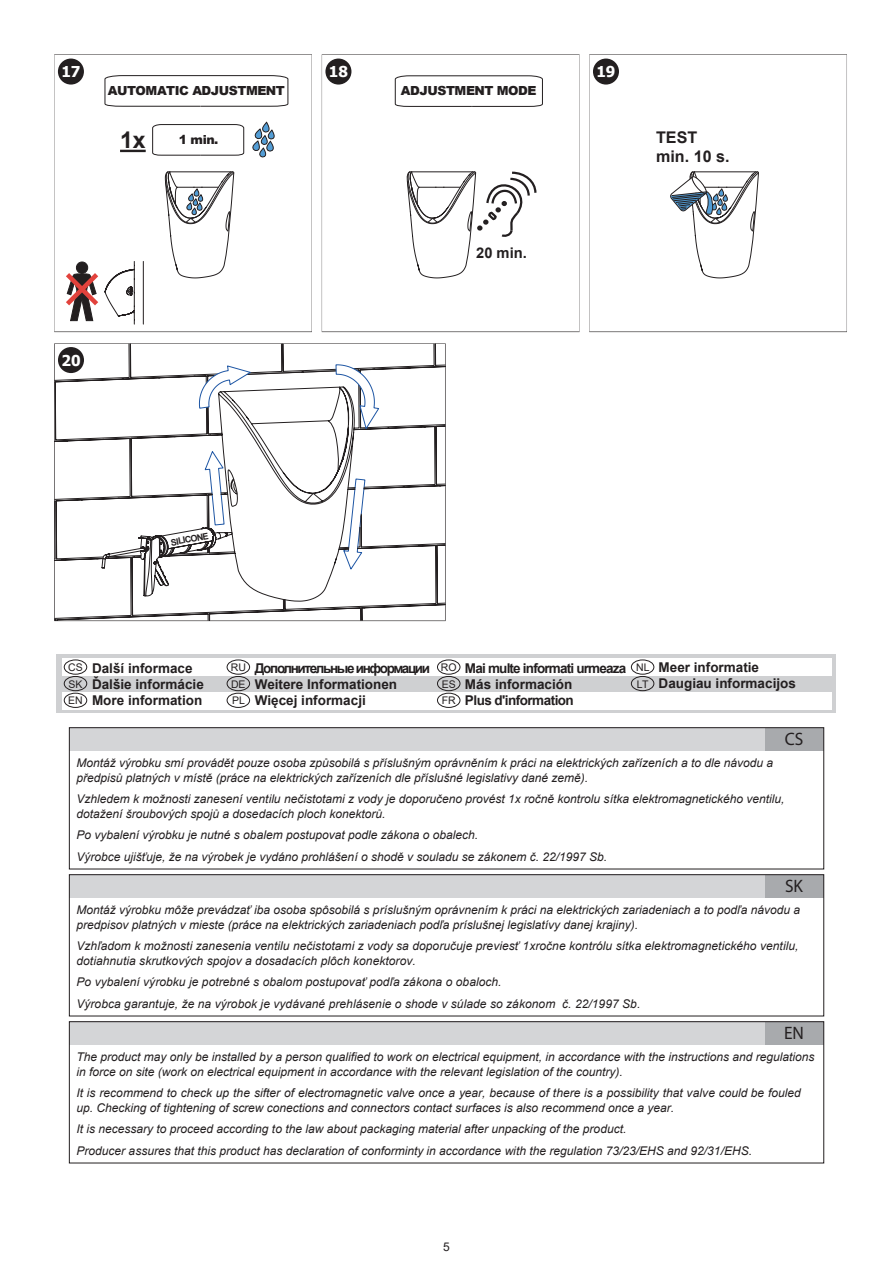
<style>
.page{position:relative;width:893px;height:1263px;background:#fff}
.page>*{position:absolute;margin:0;border:0;box-sizing:border-box;transform-origin:0 0}
.t1{font:700 23.1px "Arial";color:#231f20}
.t2{font:18px "Myriad Pro";color:#231f20;scale:.96 1}
.t3{font:700 16.05px/19.4px "Arial";color:#231f20}
.t4{font:700 15px "Tahoma";color:#fff}
.t5{font:700 14.7px "Arial";color:#231f20}
.t6{font:700 13.5px/16.2px "Arial";color:#231f20}
.t7{font:700 13.5px/16.2px "Arial";letter-spacing:-.04em;color:#231f20}
.t8{font:700 13.5px "Arial";letter-spacing:-.1em;color:#231f20}
.t9{font:900 12.45px "Arial";letter-spacing:-.035em;color:#231f20}
.t10{font:italic 12px/14.4px "Arial";color:#231f20}
.t11{font:12px "Arial";color:#231f20}
.t12{font:700 10.65px "Arial";color:#231f20}
.t13{font:10.5px "Arial";color:#231f20}
.t14{font:700 9px "Arial";color:#231f20}
</style>
<div class="page">
<svg style="left:759px;top:54px;width:88px;height:278px"></svg>
<div style="left:69px;top:728px;width:754px;height:23px;background:#d4d5d7"></div>
<div style="left:764px;top:728px;width:59px;height:23px;background:#a8aaad"></div>
<div style="left:69px;top:727px;width:755px;height:142px;border:1px solid #231f20"></div>
<div style="left:69px;top:875px;width:754px;height:23px;background:#d4d5d7"></div>
<div style="left:764px;top:875px;width:59px;height:23px;background:#a8aaad"></div>
<div style="left:69px;top:874px;width:755px;height:142px;border:1px solid #231f20"></div>
<div style="left:69px;top:1022px;width:754px;height:23px;background:#d4d5d7"></div>
<div style="left:764px;top:1022px;width:59px;height:23px;background:#a8aaad"></div>
<div style="left:69px;top:1021px;width:755px;height:142px;border:1px solid #231f20"></div>
<svg style="left:570px;top:54px;width:189px;height:279px"></svg>
<svg style="left:54px;top:54px;width:328px;height:568px"></svg>
<svg style="left:225px;top:343px;width:221px;height:278px"></svg>
<svg style="left:54px;top:54px;width:235px;height:355px"></svg>
<svg style="left:322px;top:54px;width:221px;height:376px"></svg>
<div style="left:57px;top:655px;width:779px;height:58px;background:#cfd0d2"></div>
<div style="left:62px;top:658px;width:769px;height:17px;background:#fff"></div>
<div style="left:62px;top:692px;width:769px;height:17px;background:#fff"></div>
<div style="left:64px;top:676px;width:23px;height:15px;border:1px solid #231f20;border-radius:50%"></div>
<div style="left:64px;top:660px;width:23px;height:15px;border:1px solid #231f20;border-radius:50%"></div>
<div style="left:64px;top:693px;width:23px;height:15px;border:1px solid #231f20;border-radius:50%"></div>
<div style="left:227px;top:676px;width:23px;height:15px;border:1px solid #231f20;border-radius:50%"></div>
<div style="left:227px;top:660px;width:23px;height:15px;border:1px solid #231f20;border-radius:50%"></div>
<div style="left:227px;top:693px;width:23px;height:15px;border:1px solid #231f20;border-radius:50%"></div>
<div style="left:437px;top:676px;width:23px;height:15px;border:1px solid #231f20;border-radius:50%"></div>
<div style="left:437px;top:660px;width:23px;height:15px;border:1px solid #231f20;border-radius:50%"></div>
<div style="left:437px;top:693px;width:23px;height:15px;border:1px solid #231f20;border-radius:50%"></div>
<div style="left:631px;top:676px;width:23px;height:15px;border:1px solid #231f20;border-radius:50%"></div>
<div style="left:631px;top:660px;width:23px;height:15px;border:1px solid #231f20;border-radius:50%"></div>
<p class="t4" style="left:61px;top:63px;width:21px">17</p>
<p class="t4" style="left:329px;top:63px;width:21px">18</p>
<p class="t4" style="left:596px;top:63px;width:21px">19</p>
<p class="t9" style="left:108px;top:83px;width:179px">AUTOMATIC ADJUSTMENT</p>
<h1 class="t1" style="left:120px;top:132px;width:27px">1x</h1>
<p class="t9" style="left:179px;top:132px;width:41px">1 min.</p>
<p class="t4" style="left:61px;top:352px;width:21px">20</p>
<p class="t9" style="left:401px;top:84px;width:137px">ADJUSTMENT MODE</p>
<p class="t5" style="left:476px;top:247px;width:52px">20 min.</p>
<p class="t12" style="left:478px;top:249px;width:38px">20 min.</p>
<h3 class="t3" style="left:656px;top:129px;width:75px">TEST min. 10 s.</h3>
<p class="t14" style="left:170px;top:536px;width:40px;rotate:-10deg">SILICONE</p>
<p class="t13" style="left:68px;top:663px;width:16px">CS</p>
<p class="t13" style="left:68px;top:697px;width:16px">EN</p>
<p class="t13" style="left:68px;top:680px;width:16px">SK</p>
<p class="t6" style="left:92px;top:660px;width:113px">Další informace<br>Ďalšie informácie<br>More information</p>
<p class="t13" style="left:231px;top:663px;width:17px">RU</p>
<p class="t13" style="left:232px;top:697px;width:14px">PL</p>
<p class="t13" style="left:231px;top:680px;width:16px">DE</p>
<p class="t7" style="left:465px;top:660px;width:163px">Mai multe informati urmeaza<br>Más información<br>Plus d'information</p>
<p class="t6" style="left:658px;top:659px;width:139px">Meer informatie<br>Daugiau informacijos</p>
<p class="t8" style="left:255px;top:658px;width:177px">Дополнительные информации</p>
<p class="t13" style="left:636px;top:663px;width:15px">NL</p>
<p class="t6" style="left:255px;top:676px;width:144px">Weitere Informationen<br>Więcej informacji</p>
<p class="t13" style="left:441px;top:663px;width:17px">RO</p>
<p class="t13" style="left:442px;top:697px;width:15px">FR</p>
<p class="t13" style="left:441px;top:680px;width:16px">ES</p>
<p class="t13" style="left:637px;top:680px;width:13px">LT</p>
<h2 class="t2" style="left:784px;top:729px;width:21px">CS</h2>
<p class="t10" style="left:76px;top:756px;width:698px">Montáž výrobku smí provádět pouze osoba způsobilá s příslušným oprávněním k práci na elektrických zařízeních a to dle návodu a předpisů platných v místě (práce na elektrických zařízeních dle příslušné legislativy dané země).</p>
<p class="t10" style="left:76px;top:793px;width:709px">Vzhledem k možnosti zanesení ventilu nečistotami z vody je doporučeno provést 1x ročně kontrolu sítka elektromagnetického ventilu, dotažení šroubových spojů a dosedacích ploch konektorů.</p>
<p class="t10" style="left:76px;top:825px;width:532px;line-height:22.2px">Po vybalení výrobku je nutné s obalem postupovat podle zákona o obalech.<br>Výrobce ujišťuje, že na výrobek je vydáno prohlášení o shodě v souladu se zákonem č. 22/1997 Sb.</p>
<h2 class="t2" style="left:785px;top:876px;width:20px">SK</h2>
<p class="t10" style="left:76px;top:903px;width:725px">Montáž výrobku môže prevádzať iba osoba spôsobilá s príslušným oprávnením k práci na elektrických zariadeniach a to podľa návodu a predpisov platných v mieste (práce na elektrických zariadeniach podľa príslušnej legislatívy danej krajiny).</p>
<p class="t10" style="left:76px;top:940px;width:723px">Vzhľadom k možnosti zanesenia ventilu nečistotami z vody sa doporučuje previesť 1xročne kontrólu sítka elektromagnetického ventilu, dotiahnutia skrutkových spojov a dosadacích plôch konektorov.</p>
<p class="t10" style="left:76px;top:972px;width:565px;line-height:22.2px">Po vybalení výrobku je potrebné s obalom postupovať podľa zákona o obaloch.<br>Výrobca garantuje, že na výrobok je vydávané prehlásenie o shode v súlade so zákonom č. 22/1997 Sb.</p>
<h2 class="t2" style="left:784px;top:1023px;width:22px">EN</h2>
<p class="t10" style="left:76px;top:1051px;width:739px">The product may only be installed by a person qualified to work on electrical equipment, in accordance with the instructions and regulations in force on site (work on electrical equipment in accordance with the relevant legislation of the country).</p>
<p class="t10" style="left:76px;top:1087px;width:726px">It is recommend to check up the sifter of electromagnetic valve once a year, because of there is a possibility that valve could be fouled up. Checking of tightening of screw conections and connectors contact surfaces is also recommend once a year.</p>
<p class="t10" style="left:76px;top:1118px;width:677px;line-height:22.2px">It is necessary to proceed according to the law about packaging material after unpacking of the product.<br>Producer assures that this product has declaration of conforminty in accordance with the regulation 73/23/EHS and 92/31/EHS.</p>
<p class="t11" style="left:443px;top:1239px;width:8px">5</p>
</div>
